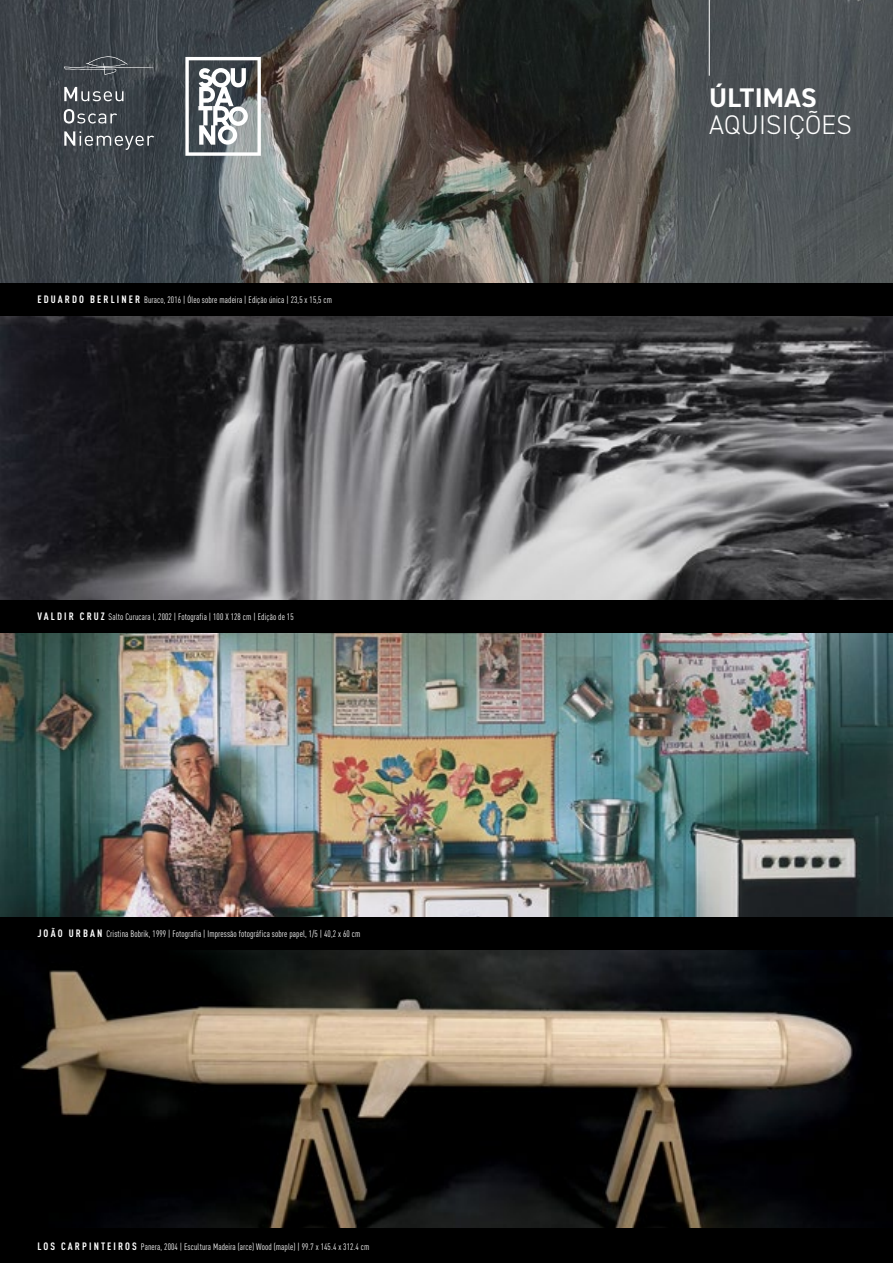
<style>
.page{position:relative;width:893px;height:1263px;background:#fff}
.page>*{position:absolute;margin:0;border:0;box-sizing:border-box;transform-origin:0 0}
.t1{font:300 27px "DIN2014";letter-spacing:.01em;color:#fff}
.t2{font:700 27px "DIN2014";letter-spacing:.01em;color:#fff}
.t3{font:9.3px "DIN Cond";letter-spacing:.01em;color:#fff}
.s1{font-weight:700;font-size:10.5px}
</style>
<div class="page">
<div style="left:0;top:282px;width:893px;height:35px;background:#000"></div>
<img style="left:0;top:0;width:893px;height:282px">
<div style="left:0;top:599px;width:893px;height:35px;background:#000"></div>
<img style="left:0;top:317px;width:893px;height:282px">
<div style="left:0;top:916px;width:893px;height:34px;background:#000"></div>
<img style="left:0;top:634px;width:893px;height:282px">
<img style="left:0;top:950px;width:893px;height:278px">
<div style="left:0;top:1228px;width:893px;height:35px;background:#000"></div>
<hr style="left:709px;top:0;width:1px;height:76px;background:#fff">
<svg style="left:64px;top:56px;width:90px;height:94px;background:#51575c"></svg>
<svg style="left:185px;top:57px;width:76px;height:99px"></svg>
<p class="t3" style="left:37px;top:295px;width:296px"><span class="s1">E D U A R D O B E R L I N E R</span> Buraco, 2016 | Óleo sobre madeira | Edição única | 23,5 x 15,5 cm</p>
<p class="t3" style="left:37px;top:611px;width:258px"><span class="s1">V A L D I R C R U Z</span> Salto Curucara I, 2002 | Fotografia | 100 X 128 cm | Edição de 15</p>
<p class="t3" style="left:37px;top:928px;width:324px"><span class="s1">J O Ã O U R B A N</span> Cristina Bobrik, 1999 | Fotografia | Impressão fotográfica sobre papel, 1/5 | 40,2 x 60 cm</p>
<p class="t3" style="left:37px;top:1241px;width:333px"><span class="s1">L O S C A R P I N T E I R O S</span> Panera, 2004 | Escultura Madeira (arce) Wood (maple) | 99.7 x 145.4 x 312.4 cm</p>
<h1 class="t2" style="left:709px;top:80px;width:109px">ÚLTIMAS</h1>
<h1 class="t1" style="left:709px;top:108px;width:144px">AQUISIÇÕES</h1>
</div>
